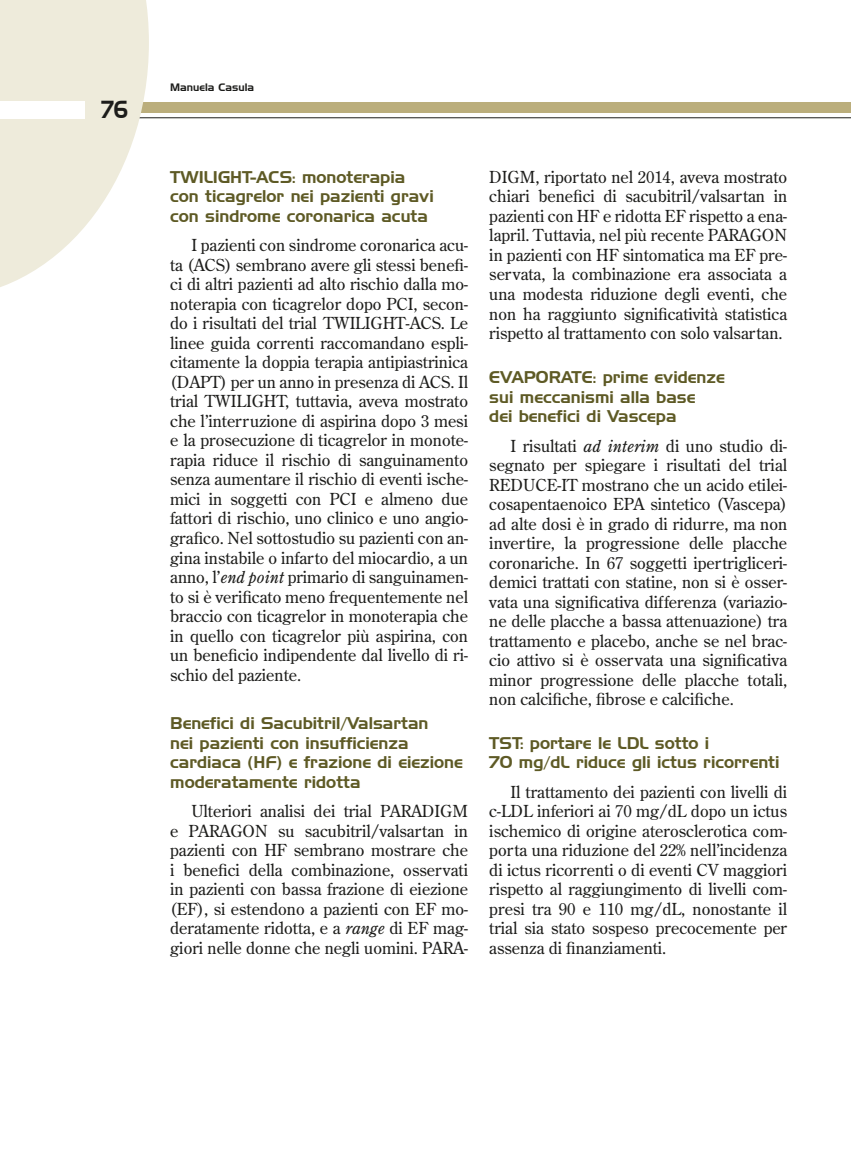
<style>
.page{position:relative;width:851px;height:1149px;background:#fff}
.page>*{position:absolute;margin:0;border:0;box-sizing:border-box;transform-origin:0 0}
.t1{font:24px "Handel Gothic BT";color:#1d1d1b;scale:.8 1}
.t2{font:16.5px/19.5px "Century Old Style Std";color:#1d1d1b;text-align:justify}
.t3{font:16.5px/19.5px "Handel Gothic BT";color:#5e5a25}
.t4{font:10.5px "Handel Gothic BT";color:#1d1d1b}
.s1{font-style:italic}
</style>
<div class="page">
<hr style="left:0;top:117px;width:850px;height:1px;background:#1d1d1b">
<div style="left:0;top:102px;width:850px;height:11px;background:#bbae7c"></div>
<svg style="left:0;top:0;width:149px;height:287px;fill:#eeebdb"></svg>
<div style="left:0;top:101px;width:85px;height:17px;background:#fff"></div>
<h1 class="t1" style="left:101px;top:95px;width:34px">76</h1>
<p class="t4" style="left:170px;top:81px;width:85px">Manuela Casula</p>
<p class="t3" style="left:170px;top:167px;width:265px">TWILIGHT-ACS: monoterapia con ticagrelor nei pazienti gravi con sindrome coronarica acuta</p>
<p class="t2" style="left:170px;top:235px;width:299px;text-indent:21px">I pazienti con sindrome coronarica acu&shy;ta (ACS) sembrano avere gli stessi benefi&shy;ci di altri pazienti ad alto rischio dalla mo&shy;noterapia con ticagrelor dopo PCI, secon&shy;do i risultati del trial TWILIGHT-ACS. Le linee guida correnti raccomandano espli&shy;citamente la doppia terapia antipiastrinica (DAPT) per un anno in presenza di ACS. Il trial TWILIGHT, tuttavia, aveva mostrato che l’interruzione di aspirina dopo 3 mesi e la prosecuzione di ticagrelor in monote&shy;rapia riduce il rischio di sanguinamento senza aumentare il rischio di eventi ische&shy;mici in soggetti con PCI e almeno due fattori di rischio, uno clinico e uno angio&shy;grafico. Nel sottostudio su pazienti con an&shy;gina instabile o infarto del miocardio, a un anno, l’<span class="s1">end point</span> primario di sanguinamen&shy;to si è verificato meno frequentemente nel braccio con ticagrelor in monoterapia che in quello con ticagrelor più aspirina, con un beneficio indipendente dal livello di ri&shy;schio del paziente.</p>
<p class="t3" style="left:170px;top:713px;width:294px">Benefici di Sacubitril/Valsartan<br>nei pazienti con insufficienza cardiaca (HF) e frazione di eiezione moderatamente ridotta</p>
<p class="t2" style="left:170px;top:801px;width:299px;text-indent:21px">Ulteriori analisi dei trial PARADIGM e PARAGON su sacubitril/valsartan in pazienti con HF sembrano mostrare che i benefici della combinazione, osservati in pazienti con bassa frazione di eiezione (EF), si estendono a pazienti con EF mo&shy;deratamente ridotta, e a <span class="s1">range</span> di EF mag&shy;giori nelle donne che negli uomini. PARA-</p>
<p class="t2" style="left:489px;top:167px;width:299px">DIGM, riportato nel 2014, aveva mostrato chiari benefici di sacubitril/valsartan in pazienti con HF e ridotta EF rispetto a ena&shy;lapril. Tuttavia, nel più recente PARAGON in pazienti con HF sintomatica ma EF pre&shy;servata, la combinazione era associata a una modesta riduzione degli eventi, che non ha raggiunto significatività statistica rispetto al trattamento con solo valsartan.</p>
<p class="t3" style="left:489px;top:367px;width:237px">EVAPORATE: prime evidenze sui meccanismi alla base<br>dei benefici di Vascepa</p>
<p class="t2" style="left:489px;top:435px;width:299px;text-indent:21px">I risultati <span class="s1">ad interim</span> di uno studio di&shy;segnato per spiegare i risultati del trial REDUCE-IT mostrano che un acido etilei&shy;cosapentaenoico EPA sintetico (Vascepa) ad alte dosi è in grado di ridurre, ma non invertire, la progressione delle placche coronariche. In 67 soggetti ipertrigliceri&shy;demici trattati con statine, non si è osser&shy;vata una significativa differenza (variazio&shy;ne delle placche a bassa attenuazione) tra trattamento e placebo, anche se nel brac&shy;cio attivo si è osservata una significativa minor progressione delle placche totali, non calcifiche, fibrose e calcifiche.</p>
<p class="t3" style="left:489px;top:733px;width:291px">TST: portare le LDL sotto i<br>70 mg/dL riduce gli ictus ricorrenti</p>
<p class="t2" style="left:489px;top:781px;width:299px;text-indent:21px">Il trattamento dei pazienti con livelli di c-LDL inferiori ai 70 mg/dL dopo un ictus ischemico di origine aterosclerotica com&shy;porta una riduzione del 22% nell’incidenza di ictus ricorrenti o di eventi CV maggiori rispetto al raggiungimento di livelli com&shy;presi tra 90 e 110 mg/dL, nonostante il trial sia stato sospeso precocemente per assenza di finanziamenti.</p>
</div>
